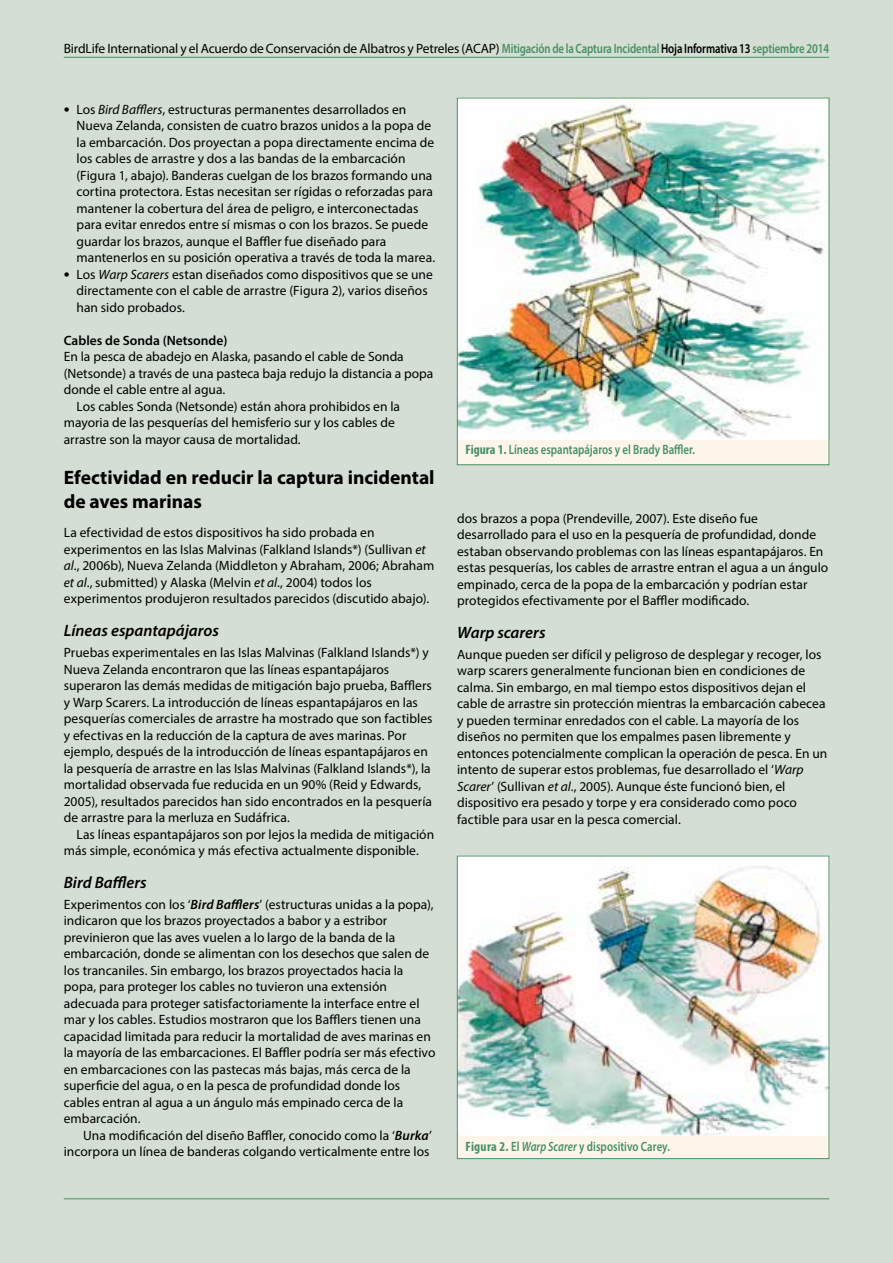
<style>
.page{position:relative;width:893px;height:1263px;background:#d4ded4}
.page>*{position:absolute;margin:0;border:0;box-sizing:border-box;transform-origin:0 0}
.t1{font:700 19.5px/24px "Myriad Pro";color:#000}
.t2{font:italic 600 16.5px "Myriad Pro";color:#000}
.t3{font:13.5px/16.5px "Myriad Pro";letter-spacing:.005em;color:#000}
.t4{font:600 13.5px "Myriad Pro";color:#478f63;scale:.8 1}
.t5{font:600 13.5px "Myriad Pro";color:#000}
.s1{font-weight:600;color:#478f63}
.s2{font-weight:600}
.s3{font-size:21px}
.s4{font-style:italic}
.s5{font-weight:600;font-style:italic}
.s6{font-weight:700;font-stretch:condensed}
</style>
<div class="page">
<hr style="left:64px;top:1198px;width:765px;height:1px;background:#478f63">
<div style="left:457px;top:440px;width:372px;height:25px;background:#fdf5e9"></div>
<img style="left:459px;top:100px;width:368px;height:339px">
<img style="left:459px;top:858px;width:368px;height:278px">
<div style="left:457px;top:98px;width:372px;height:367px;border:1px solid #478f63"></div>
<div style="left:457px;top:1136px;width:372px;height:23px;background:#fdf5e9"></div>
<div style="left:457px;top:856px;width:372px;height:303px;border:1px solid #478f63"></div>
<hr style="left:64px;top:57px;width:765px;height:1px;background:#478f63">
<p class="t3" style="left:64px;top:40px;width:767px">BirdLife International y el Acuerdo de Conservación de Albatros y Petreles (ACAP) <span class="s1">Mitigación de la Captura Incidental</span> <span class="s2">Hoja Informativa 13</span> <span class="s1">septiembre 2014</span></p>
<p class="t3" style="left:77px;top:101px;width:360px;text-indent:-13px"><span class="s3">•</span> Los <span class="s4">Bird Bafflers</span>, estructuras permanentes desarrollados en Nueva Zelanda, consisten de cuatro brazos unidos a la popa de la embarcación. Dos proyectan a popa directamente encima de los cables de arrastre y dos a las bandas de la embarcación (Figura 1, abajo). Banderas cuelgan de los brazos formando una cortina protectora. Estas necesitan ser rígidas o reforzadas para mantener la cobertura del área de peligro, e interconectadas para evitar enredos entre sí mismas o con los brazos. Se puede guardar los brazos, aunque el Baffler fue diseñado para mantenerlos en su posición operativa a través de toda la marea.</p>
<p class="t3" style="left:77px;top:266px;width:358px;text-indent:-13px"><span class="s3">•</span> Los <span class="s4">Warp Scarers</span> estan diseñados como dispositivos que se une directamente con el cable de arrastre (Figura 2), varios diseños han sido probados.</p>
<p class="t5" style="left:64px;top:331px;width:165px">Cables de Sonda (Netsonde)</p>
<p class="t3" style="left:64px;top:348px;width:342px">En la pesca de abadejo en Alaska, pasando el cable de Sonda</p>
<p class="t3" style="left:64px;top:365px;width:371px">(Netsonde) a través de una pasteca baja redujo la distancia a popa</p>
<p class="t3" style="left:64px;top:381px;width:163px">donde el cable entre al agua.</p>
<p class="t3" style="left:77px;top:398px;width:325px">Los cables Sonda (Netsonde) están ahora prohibidos en la</p>
<p class="t3" style="left:64px;top:414px;width:333px">mayoria de las pesquerías del hemisferio sur y los cables de</p>
<p class="t3" style="left:64px;top:431px;width:238px">arrastre son la mayor causa de mortalidad.</p>
<h1 class="t1" style="left:64px;top:465px;width:372px">Efectividad en reducir la captura incidental de aves marinas</h1>
<p class="t3" style="left:64px;top:524px;width:372px">La efectividad de estos dispositivos ha sido probada en experimentos en las Islas Malvinas (Falkland Islands*) (Sullivan <span class="s4">et al</span>., 2006b), Nueva Zelanda (Middleton y Abraham, 2006; Abraham <span class="s4">et al</span>., submitted) y Alaska (Melvin <span class="s4">et al</span>., 2004) todos los experimentos produjeron resultados parecidos (discutido abajo).</p>
<p class="t2" style="left:64px;top:620px;width:157px">Líneas espantapájaros</p>
<p class="t3" style="left:64px;top:644px;width:370px">Pruebas experimentales en las Islas Malvinas (Falkland Islands*) y Nueva Zelanda encontraron que las líneas espantapájaros superaron las demás medidas de mitigación bajo prueba, Bafflers y Warp Scarers. La introducción de líneas espantapájaros en las pesquerías comerciales de arrastre ha mostrado que son factibles y efectivas en la reducción de la captura de aves marinas. Por ejemplo, después de la introducción de líneas espantapájaros en la pesquería de arrastre en las Islas Malvinas (Falkland Islands*), la mortalidad observada fue reducida en un 90% (Reid y Edwards, 2005), resultados parecidos han sido encontrados en la pesquería de arrastre para la merluza en Sudáfrica.</p>
<p class="t3" style="left:64px;top:826px;width:372px;text-indent:13px">Las líneas espantapájaros son por lejos la medida de mitigación más simple, económica y más efectiva actualmente disponible.</p>
<p class="t2" style="left:64px;top:872px;width:85px">Bird Bafflers</p>
<p class="t3" style="left:64px;top:896px;width:373px">Experimentos con los ‘<span class="s5">Bird Bafflers</span>’ (estructuras unidas a la popa), indicaron que los brazos proyectados a babor y a estribor previnieron que las aves vuelen a lo largo de la banda de la embarcación, donde se alimentan con los desechos que salen de los trancaniles. Sin embargo, los brazos proyectados hacia la popa, para proteger los cables no tuvieron una extensión adecuada para proteger satisfactoriamente la interface entre el mar y los cables. Estudios mostraron que los Bafflers tienen una capacidad limitada para reducir la mortalidad de aves marinas en la mayoría de las embarcaciones. El Baffler podría ser más efectivo en embarcaciones con las pastecas más bajas, más cerca de la superficie del agua, o en la pesca de profundidad donde los cables entran al agua a un ángulo más empinado cerca de la embarcación.</p>
<p class="t3" style="left:64px;top:1127px;width:370px;text-align:right">Una modificación del diseño Baffler, conocido como la ‘<span class="s5">Burka</span>’ incorpora un línea de banderas colgando verticalmente entre los</p>
<p class="t4" style="left:466px;top:441px;width:288px"><span class="s6">Figura 1.</span> Líneas espantapájaros y el Brady Baffler.</p>
<p class="t3" style="left:457px;top:509px;width:373px">dos brazos a popa (Prendeville, 2007). Este diseño fue desarrollado para el uso en la pesquería de profundidad, donde estaban observando problemas con las líneas espantapájaros. En estas pesquerías, los cables de arrastre entran el agua a un ángulo empinado, cerca de la popa de la embarcación y podrían estar protegidos efectivamente por el Baffler modificado.</p>
<p class="t2" style="left:457px;top:622px;width:90px">Warp scarers</p>
<p class="t3" style="left:457px;top:646px;width:372px">Aunque pueden ser difícil y peligroso de desplegar y recoger, los warp scarers generalmente funcionan bien en condiciones de calma. Sin embargo, en mal tiempo estos dispositivos dejan el cable de arrastre sin protección mientras la embarcación cabecea y pueden terminar enredados con el cable. La mayoría de los diseños no permiten que los empalmes pasen libremente y entonces potencialmente complican la operación de pesca. En un intento de superar estos problemas, fue desarrollado el ‘<span class="s4">Warp Scarer</span>’ (Sullivan <span class="s4">et al</span>., 2005). Aunque éste funcionó bien, el dispositivo era pesado y torpe y era considerado como poco factible para usar en la pesca comercial.</p>
<p class="t4" style="left:466px;top:1138px;width:257px"><span class="s6">Figura 2.</span> El <span class="s4">Warp Scarer</span> y dispositivo Carey.</p>
</div>
